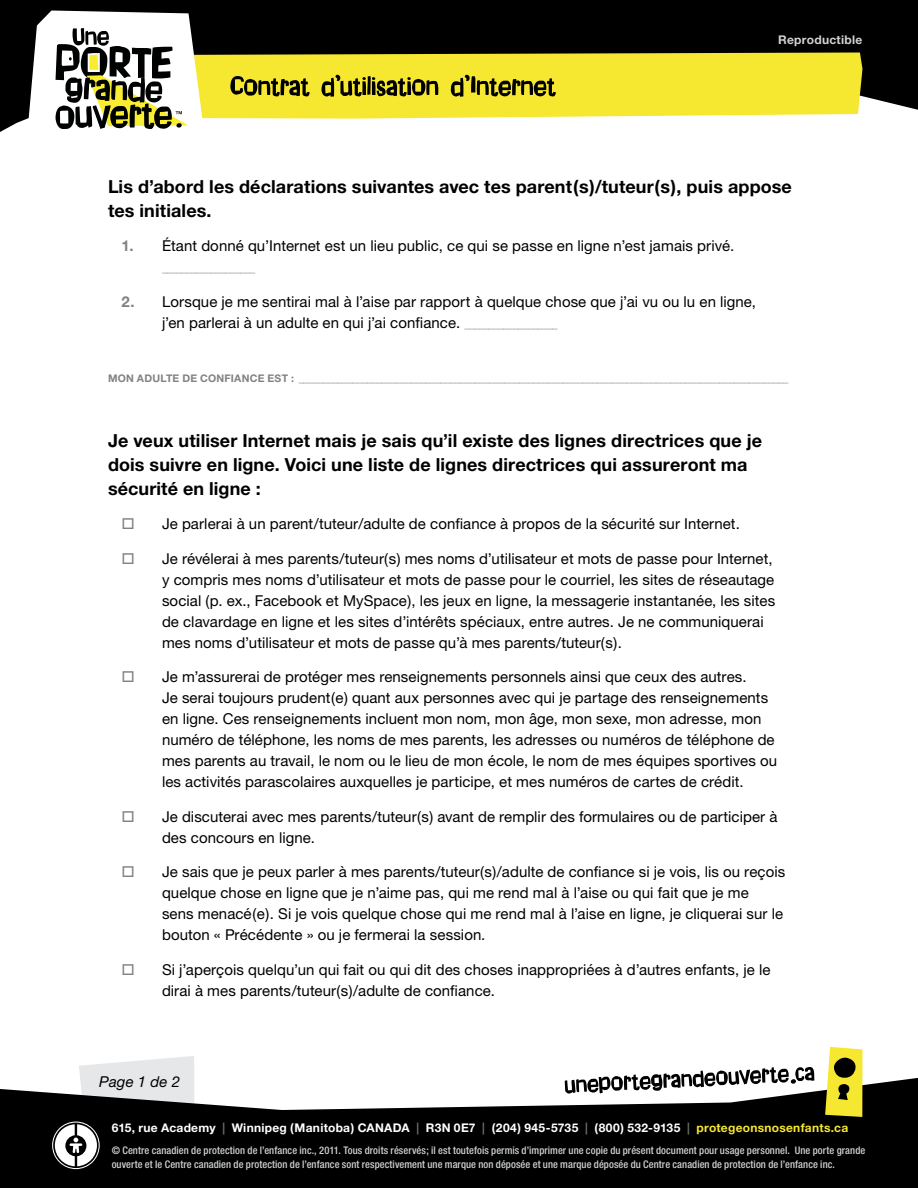
<style>
.page{position:relative;width:918px;height:1188px;background:#fff}
.page>*{position:absolute;margin:0;border:0;box-sizing:border-box;transform-origin:0 0}
.t1{font:700 18px/24px "Helvetica Neue";letter-spacing:.005em;color:#000}
.t2{font:15px/21px "Helvetica Neue";letter-spacing:.005em;color:#000}
.t3{font:italic 15px "Helvetica Neue";letter-spacing:.01em;color:#000}
.t4{font:700 12px "Helvetica Neue";letter-spacing:.025em;color:#fff}
.t5{font:700 12px "Helvetica Neue";letter-spacing:.025em;color:#d1d3d4}
.t6{font:500 condensed 10.5px/13.5px "Helvetica Neue";letter-spacing:.005em;color:#d1d3d4}
.t7{font:700 10.5px "Helvetica Neue";letter-spacing:.18em;color:#808285}
.s1{font-weight:700;color:#808285}
.s2{font-weight:700;font-size:10.5px;color:#808285}
.s3{color:#6d6e71}
.s4{color:#f6e730}
</style>
<div class="page">
<svg style="left:0;top:0;width:918px;height:132px;fill:#000"></svg>
<svg style="left:204px;top:52px;width:658px;height:67px;background:#eee037"></svg>
<svg style="left:28px;top:10px;width:176px;height:119px"></svg>
<svg style="left:0;top:1078px;width:918px;height:110px;fill:#000"></svg>
<svg style="left:825px;top:1047px;width:37px;height:70px;background:#c3b835"></svg>
<svg style="left:52px;top:1056px;width:142px;height:113px"></svg>
<svg style="left:565px;top:1067px;width:249px;height:27px"></svg>
<svg style="left:230px;top:75px;width:326px;height:22px;background:#99901d"></svg>
<p class="t5" style="left:778px;top:32px;width:86px">Reproductible</p>
<p class="t1" style="left:108px;top:174px;width:685px">Lis d’abord les déclarations suivantes avec tes parent(s)/tuteur(s), puis appose tes initiales.</p>
<p class="t2" style="left:122px;top:235px;width:614px"><span class="s1">1.</span> Étant donné qu’Internet est un lieu public, ce qui se passe en ligne n’est jamais privé.</p>
<p class="t7" style="left:162px;top:262px;width:95px">___________________</p>
<p class="t2" style="left:162px;top:291px;width:596px;text-indent:-40px"><span class="s1">2.</span> Lorsque je me sentirai mal à l’aise par rapport à quelque chose que j’ai vu ou lu en ligne, j’en parlerai à un adulte en qui j’ai confiance. <span class="s2">___________________</span></p>
<p class="t7" style="left:108px;top:372px;width:135px">Mon adulte de confiance</p>
<p class="t7" style="left:268px;top:372px;width:522px">e st : ____________________________________________________________________________________________________</p>
<p class="t1" style="left:108px;top:428px;width:656px">Je veux utiliser Internet mais je sais qu’il existe des lignes directrices que je dois suivre en ligne. Voici une liste de lignes directrices qui assureront ma sécurité en ligne :</p>
<p class="t2" style="left:162px;top:513px;width:579px">Je parlerai à un parent/tuteur/adulte de confiance à propos de la sécurité sur Internet.</p>
<p class="t2" style="left:162px;top:548px;width:615px">Je révélerai à mes parents/tuteur(s) mes noms d’utilisateur et mots de passe pour Internet, y compris mes noms d’utilisateur et mots de passe pour le courriel, les sites de réseautage social (p. ex., Facebook et MySpace), les jeux en ligne, la messagerie instantanée, les sites de clavardage en ligne et les sites d’intérêts spéciaux, entre autres. Je ne communiquerai mes noms d’utilisateur et mots de passe qu’à mes parents/tuteur(s).</p>
<p class="t2" style="left:162px;top:666px;width:617px">Je m’assurerai de protéger mes renseignements personnels ainsi que ceux des autres.<br>Je serai toujours prudent(e) quant aux personnes avec qui je partage des renseignements en ligne. Ces renseignements incluent mon nom, mon âge, mon sexe, mon adresse, mon numéro de téléphone, les noms de mes parents, les adresses ou numéros de téléphone de mes parents au travail, le nom ou le lieu de mon école, le nom de mes équipes sportives ou les activités parascolaires auxquelles je participe, et mes numéros de cartes de crédit.</p>
<p class="t2" style="left:162px;top:806px;width:617px">Je discuterai avec mes parents/tuteur(s) avant de remplir des formulaires ou de participer à des concours en ligne.</p>
<p class="t2" style="left:162px;top:861px;width:625px">Je sais que je peux parler à mes parents/tuteur(s)/adulte de confiance si je vois, lis ou reçois quelque chose en ligne que je n’aime pas, qui me rend mal à l’aise ou qui fait que je me<br>sens menacé(e). Si je vois quelque chose qui me rend mal à l’aise en ligne, je cliquerai sur le bouton « Précédente » ou je fermerai la session.</p>
<p class="t2" style="left:162px;top:959px;width:610px">Si j’aperçois quelqu’un qui fait ou qui dit des choses inappropriées à d’autres enfants, je le dirai à mes parents/tuteur(s)/adulte de confiance.</p>
<p class="t3" style="left:99px;top:1072px;width:82px">Page 1 de 2</p>
<p class="t4" style="left:112px;top:1120px;width:738px">615, rue Academy <span class="s3">|</span> Winnipeg (Manitoba) CANADA <span class="s3">|</span> R3N 0E7 <span class="s3">|</span> (204) 945-5735 <span class="s3">|</span> (800) 532-9135 <span class="s3">|</span> <span class="s4">protegeonsnosenfants.ca</span></p>
<p class="t6" style="left:112px;top:1144px;width:755px">© Centre canadien de protection de l’enfance inc., 2011. Tous droits réservés; il est toutefois permis d’imprimer une copie du présent document pour usage personnel. Une porte grande ouverte et le Centre canadien de protection de l’enfance sont respectivement une marque non déposée et une marque déposée du Centre canadien de protection de l’enfance inc.</p>
</div>
